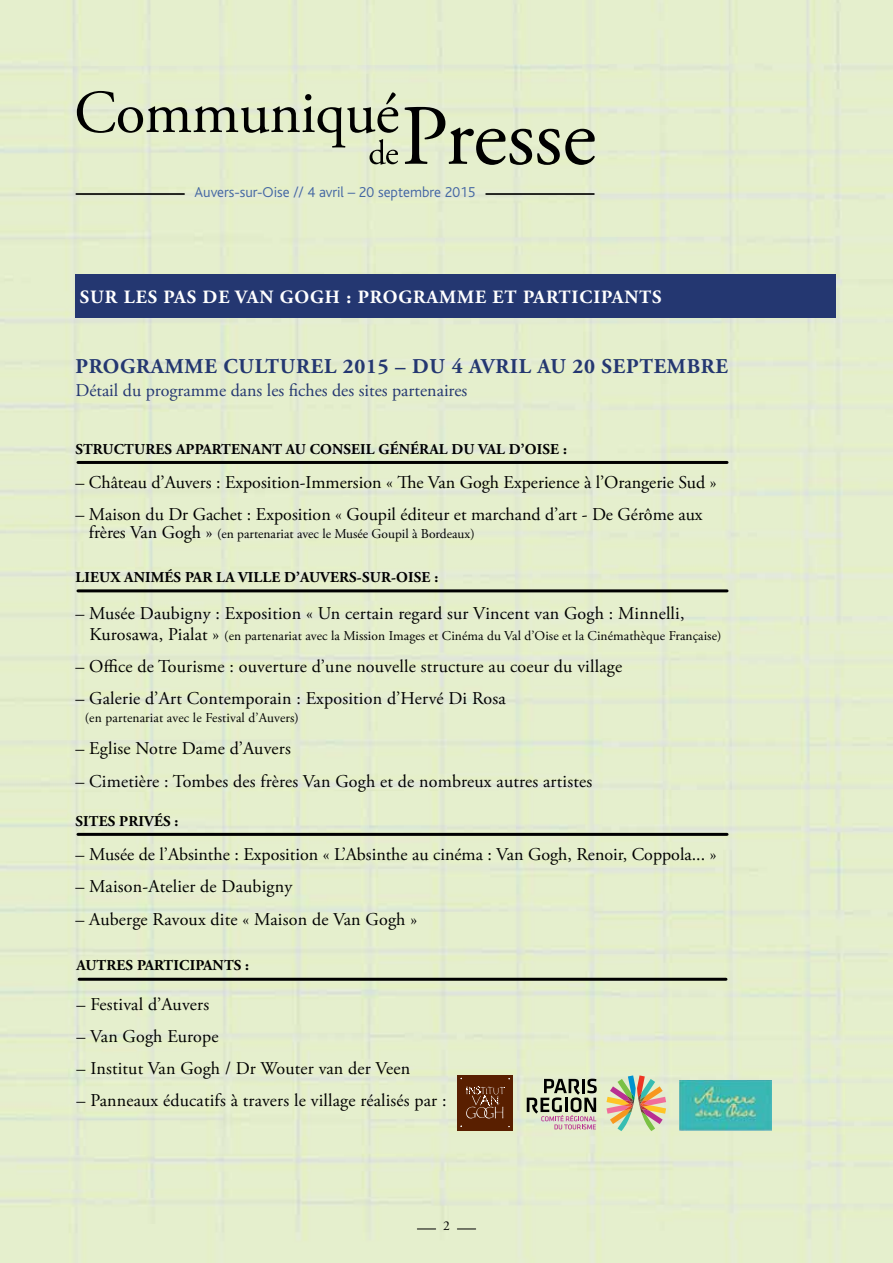
<style>
.page{position:relative;width:893px;height:1263px;background:#fff}
.page>*{position:absolute;margin:0;border:0;box-sizing:border-box;transform-origin:0 0}
.t1{font:700 21px "Adobe Garamond Pro";letter-spacing:.035em;color:#243771}
.t2{font:700 18.75px "Adobe Garamond Pro";letter-spacing:.05em;color:#fff}
.t3{font:18px "Adobe Garamond Pro";letter-spacing:.01em;color:#000}
.t4{font:18px "Adobe Garamond Pro";color:#243771}
.t5{font:700 15px "Adobe Garamond Pro";letter-spacing:.01em;color:#000}
.t6{font:300 15px "Bliss";color:#4366a3}
.t7{font:13.5px "Adobe Garamond Pro";letter-spacing:.005em;color:#000}
.s1{font-size:18px}
</style>
<div class="page">
<img style="left:0;top:0;width:893px;height:1263px">
<div style="left:75px;top:274px;width:761px;height:44px;background:#243771"></div>
<hr style="left:78px;top:461px;width:649px;height:3px;background:#000">
<hr style="left:78px;top:589px;width:649px;height:3px;background:#000">
<hr style="left:78px;top:833px;width:649px;height:3px;background:#000">
<svg style="left:417px;top:1228px;width:19px;height:1px"></svg>
<svg style="left:457px;top:1228px;width:19px;height:1px"></svg>
<hr style="left:79px;top:978px;width:647px;height:3px;background:#000">
<img style="left:679px;top:1080px;width:92px;height:50px">
<div style="left:458px;top:1075px;width:55px;height:56px;background:#591f00"></div>
<svg style="left:466px;top:1086px;width:38px;height:32px"></svg>
<svg style="left:527px;top:1079px;width:70px;height:50px"></svg>
<svg style="left:606px;top:1075px;width:60px;height:56px"></svg>
<svg style="left:404px;top:107px;width:191px;height:58px"></svg>
<svg style="left:77px;top:91px;width:321px;height:74px"></svg>
<hr style="left:76px;top:193px;width:108px;height:2px;background:#000">
<hr style="left:486px;top:193px;width:108px;height:2px;background:#000">
<p class="t6" style="left:195px;top:184px;width:282px">Auvers-sur-Oise // 4 avril – 20 septembre 2015</p>
<p class="t2" style="left:80px;top:286px;width:583px">SUR LES PAS DE VAN GOGH : PROGRAMME ET PARTICIPANTS</p>
<p class="t1" style="left:75px;top:355px;width:654px">PROGRAMME CULTUREL 2015 – DU 4 AVRIL AU 20 SEPTEMBRE</p>
<p class="t4" style="left:75px;top:379px;width:393px">Détail du programme dans les fiches des sites partenaires</p>
<p class="t5" style="left:75px;top:440px;width:493px">STRUCTURES APPARTENANT AU CONSEIL GÉNÉRAL DU VAL D’OISE :</p>
<p class="t3" style="left:75px;top:472px;width:643px">– Château d’Auvers : Exposition-Immersion « The Van Gogh Experience à l’Orangerie Sud »</p>
<p class="t3" style="left:75px;top:504px;width:629px">– Maison du Dr Gachet : Exposition « Goupil éditeur et marchand d’art - De Gérôme aux</p>
<p class="t7" style="left:89px;top:526px;width:387px"><span class="s1">frères Van Gogh »</span> (en partenariat avec le Musée Goupil à Bordeaux)</p>
<p class="t5" style="left:75px;top:569px;width:364px">LIEUX ANIMÉS PAR LA VILLE D’AUVERS-SUR-OISE :</p>
<p class="t3" style="left:75px;top:602px;width:611px">– Musée Daubigny : Exposition « Un certain regard sur Vincent van Gogh : Minnelli,</p>
<p class="t7" style="left:89px;top:628px;width:633px"><span class="s1">Kurosawa, Pialat »</span> (en partenariat avec la Mission Images et Cinéma du Val d’Oise et la Cinémathèque Française)</p>
<p class="t3" style="left:75px;top:656px;width:548px">– Office de Tourisme : ouverture d’une nouvelle structure au coeur du village</p>
<p class="t3" style="left:75px;top:688px;width:432px">– Galerie d’Art Contemporain : Exposition d’Hervé Di Rosa</p>
<p class="t7" style="left:85px;top:710px;width:216px">(en partenariat avec le Festival d’Auvers)</p>
<p class="t3" style="left:75px;top:738px;width:217px">– Eglise Notre Dame d’Auvers</p>
<p class="t3" style="left:75px;top:770px;width:518px">– Cimetière : Tombes des frères Van Gogh et de nombreux autres artistes</p>
<p class="t5" style="left:75px;top:812px;width:105px">SITES PRIVÉS :</p>
<p class="t3" style="left:75px;top:844px;width:643px">– Musée de l’Absinthe : Exposition « L’Absinthe au cinéma : Van Gogh, Renoir, Coppola... »</p>
<p class="t3" style="left:75px;top:876px;width:218px">– Maison-Atelier de Daubigny</p>
<p class="t3" style="left:75px;top:908px;width:343px">– Auberge Ravoux dite « Maison de Van Gogh »</p>
<p class="t5" style="left:77px;top:957px;width:174px">AUTRES PARTICIPANTS :</p>
<p class="t3" style="left:77px;top:993px;width:134px">– Festival d’Auvers</p>
<p class="t3" style="left:77px;top:1025px;width:144px">– Van Gogh Europe</p>
<p class="t3" style="left:77px;top:1057px;width:335px">– Institut Van Gogh / Dr Wouter van der Veen</p>
<p class="t3" style="left:77px;top:1089px;width:372px">– Panneaux éducatifs à travers le village réalisés par :</p>
<p class="t7" style="left:443px;top:1218px;width:8px">2</p>
</div>
